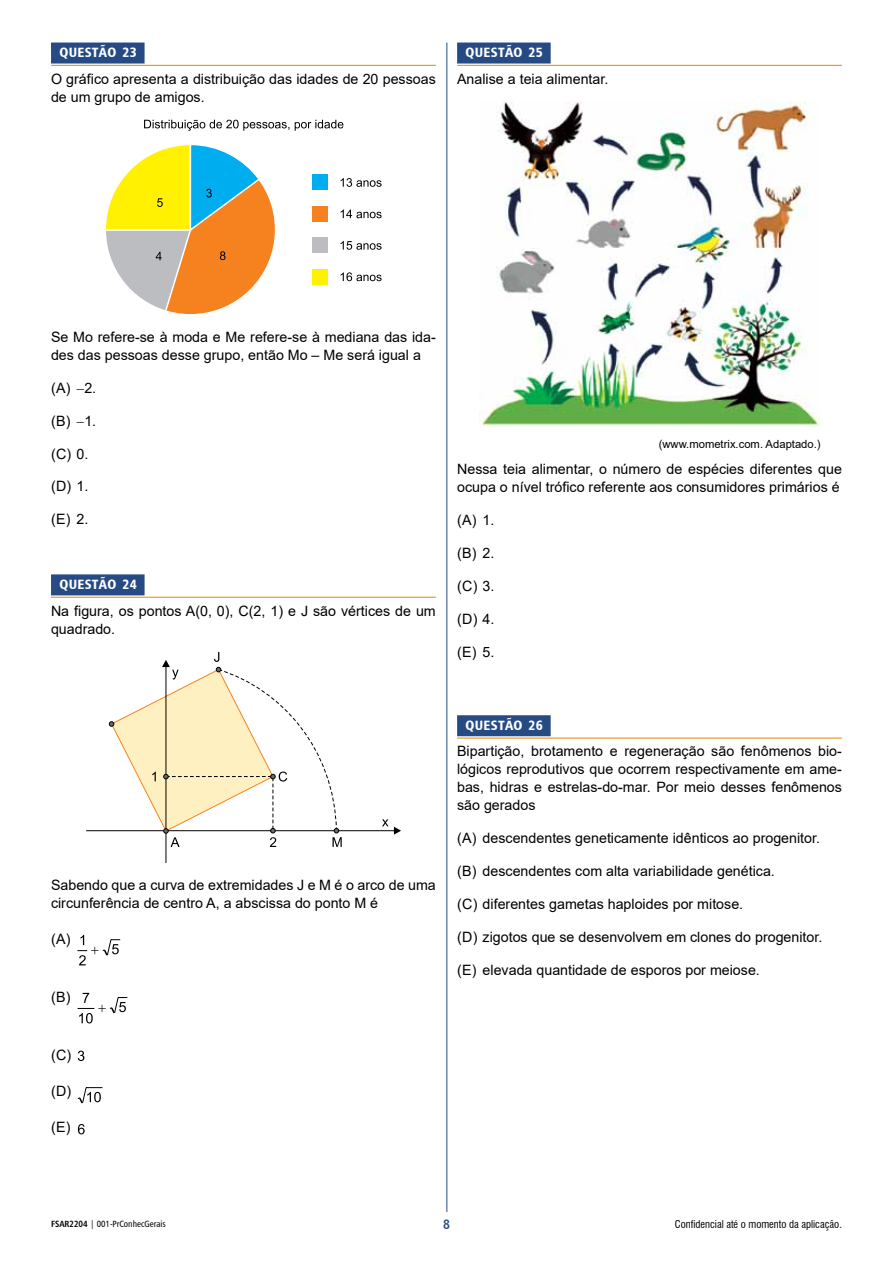
<style>
.page{position:relative;width:893px;height:1263px;background:#fff}
.page>*{position:absolute;margin:0;border:0;box-sizing:border-box;transform-origin:0 0}
.t1{font:14.25px/18px "Arial";color:#000}
.t2{font:13.5px "Humanist 777 BT Black Condensed B";letter-spacing:.02em;color:#fff}
.t3{font:13.5px "Humanist 777 BT Bold Condensed B";color:#264b84}
.t4{font:11.25px "Arial";color:#000}
.t5{font:condensed 10.5px "Swiss 721 BT";color:#000}
.t6{font:9px "Humanist 777 BT Roman Condensed B";color:#000}
.s1{font-family:"Humanist 777 BT Bold Condensed B"}
</style>
<div class="page">
<hr style="left:446px;top:43px;width:1px;height:1169px;background:#264b84">
<div style="left:457px;top:43px;width:94px;height:21px;background:#264b84"></div>
<hr style="left:457px;top:65px;width:385px;height:1px;background:#eb941a">
<div style="left:457px;top:715px;width:94px;height:21px;background:#264b84"></div>
<hr style="left:457px;top:737px;width:385px;height:2px;background:#eb941a">
<img style="left:479px;top:101px;width:341px;height:326px">
<div style="left:51px;top:43px;width:94px;height:21px;background:#264b84"></div>
<hr style="left:51px;top:65px;width:385px;height:1px;background:#eb941a">
<div style="left:51px;top:574px;width:94px;height:21px;background:#264b84"></div>
<hr style="left:51px;top:597px;width:385px;height:1px;background:#eb941a">
<svg style="left:105px;top:144px;width:171px;height:171px"></svg>
<div style="left:313px;top:175px;width:15px;height:15px;background:#00adef"></div>
<svg style="left:341px;top:178px;width:41px;height:9px"></svg>
<div style="left:313px;top:206px;width:15px;height:15px;background:#f5821f"></div>
<svg style="left:341px;top:209px;width:41px;height:9px"></svg>
<div style="left:313px;top:238px;width:15px;height:15px;background:#bbbdc0"></div>
<svg style="left:341px;top:241px;width:41px;height:9px"></svg>
<div style="left:313px;top:269px;width:15px;height:15px;background:#fff100"></div>
<svg style="left:341px;top:272px;width:41px;height:9px"></svg>
<svg style="left:105px;top:144px;width:156px;height:169px"></svg>
<svg style="left:144px;top:120px;width:145px;height:11px"></svg>
<svg style="left:295px;top:120px;width:48px;height:11px"></svg>
<hr style="left:86px;top:830px;width:309px;height:1px;background:#000">
<hr style="left:166px;top:666px;width:1px;height:197px;background:#000">
<svg style="left:382px;top:819px;width:19px;height:16px"></svg>
<svg style="left:109px;top:652px;width:233px;height:195px"></svg>
<svg style="left:77px;top:935px;width:44px;height:30px"></svg>
<svg style="left:77px;top:993px;width:51px;height:30px"></svg>
<svg style="left:78px;top:1051px;width:6px;height:10px"></svg>
<svg style="left:77px;top:1087px;width:26px;height:17px"></svg>
<svg style="left:78px;top:1124px;width:7px;height:10px"></svg>
<p class="t2" style="left:60px;top:44px;width:27px">QUESTÃO</p>
<p class="t2" style="left:122px;top:44px;width:16px">23</p>
<p class="t1" style="left:51px;top:70px;width:386px">O gráfico apresenta a distribuição das idades de 20 pessoas de um grupo de amigos.</p>
<p class="t2" style="left:466px;top:44px;width:27px">QUESTÃO</p>
<p class="t2" style="left:528px;top:44px;width:16px">25</p>
<p class="t1" style="left:457px;top:70px;width:153px">Analise a teia alimentar.</p>
<p class="t1" style="left:51px;top:328px;width:386px">Se Mo refere-se à moda e Me refere-se à mediana das ida&shy;des das pessoas desse grupo, então Mo – Me será igual a</p>
<p class="t1" style="left:51px;top:379px;width:47px">(A) 2.</p>
<p class="t1" style="left:51px;top:411px;width:47px">(B) 1.</p>
<p class="t1" style="left:51px;top:444px;width:39px">(C) 0.</p>
<p class="t1" style="left:51px;top:477px;width:39px">(D) 1.</p>
<p class="t1" style="left:51px;top:510px;width:39px">(E) 2.</p>
<p class="t2" style="left:60px;top:576px;width:27px">QUESTÃO</p>
<p class="t2" style="left:122px;top:576px;width:16px">24</p>
<p class="t1" style="left:51px;top:601px;width:386px">Na figura, os pontos A(0, 0), C(2, 1) e J são vértices de um quadrado.</p>
<p class="t4" style="left:659px;top:436px;width:163px">(www.mometrix.com. Adaptado.)</p>
<p class="t1" style="left:457px;top:460px;width:386px">Nessa teia alimentar, o número de espécies diferentes que ocupa o nível trófico referente aos consumidores primários é</p>
<p class="t1" style="left:457px;top:511px;width:39px">(A) 1.</p>
<p class="t1" style="left:457px;top:544px;width:39px">(B) 2.</p>
<p class="t1" style="left:457px;top:577px;width:39px">(C) 3.</p>
<p class="t1" style="left:457px;top:610px;width:39px">(D) 4.</p>
<p class="t1" style="left:457px;top:642px;width:39px">(E) 5.</p>
<p class="t1" style="left:51px;top:876px;width:386px">Sabendo que a curva de extremidades J e M é o arco de uma circunferência de centro A, a abscissa do ponto M é</p>
<p class="t1" style="left:51px;top:930px;width:21px">(A)</p>
<p class="t1" style="left:51px;top:988px;width:21px">(B)</p>
<p class="t1" style="left:51px;top:1045px;width:22px">(C)</p>
<p class="t1" style="left:51px;top:1082px;width:22px">(D)</p>
<p class="t1" style="left:51px;top:1118px;width:21px">(E)</p>
<p class="t2" style="left:466px;top:717px;width:27px">QUESTÃO</p>
<p class="t2" style="left:528px;top:717px;width:16px">26</p>
<p class="t1" style="left:457px;top:742px;width:386px;text-align:justify">Bipartição, brotamento e regeneração são fenômenos bio&shy;lógicos reprodutivos que ocorrem respectivamente em ame&shy;bas, hidras e estrelas-do-mar. Por meio desses fenômenos são gerados</p>
<p class="t1" style="left:457px;top:829px;width:364px">(A) descendentes geneticamente idênticos ao progenitor.</p>
<p class="t1" style="left:457px;top:862px;width:319px">(B) descendentes com alta variabilidade genética.</p>
<p class="t1" style="left:457px;top:895px;width:288px">(C) diferentes gametas haploides por mitose.</p>
<p class="t1" style="left:457px;top:928px;width:367px">(D) zigotos que se desenvolvem em clones do progenitor.</p>
<p class="t1" style="left:457px;top:961px;width:304px">(E) elevada quantidade de esporos por meiose.</p>
<p class="t6" style="left:51px;top:1218px;width:116px"><span class="s1">FSAR2204</span> | 001-PrConhecGerais</p>
<p class="t3" style="left:443px;top:1215px;width:8px">8</p>
<p class="t5" style="left:675px;top:1218px;width:169px">Confidencial até o momento da aplicação.</p>
</div>
